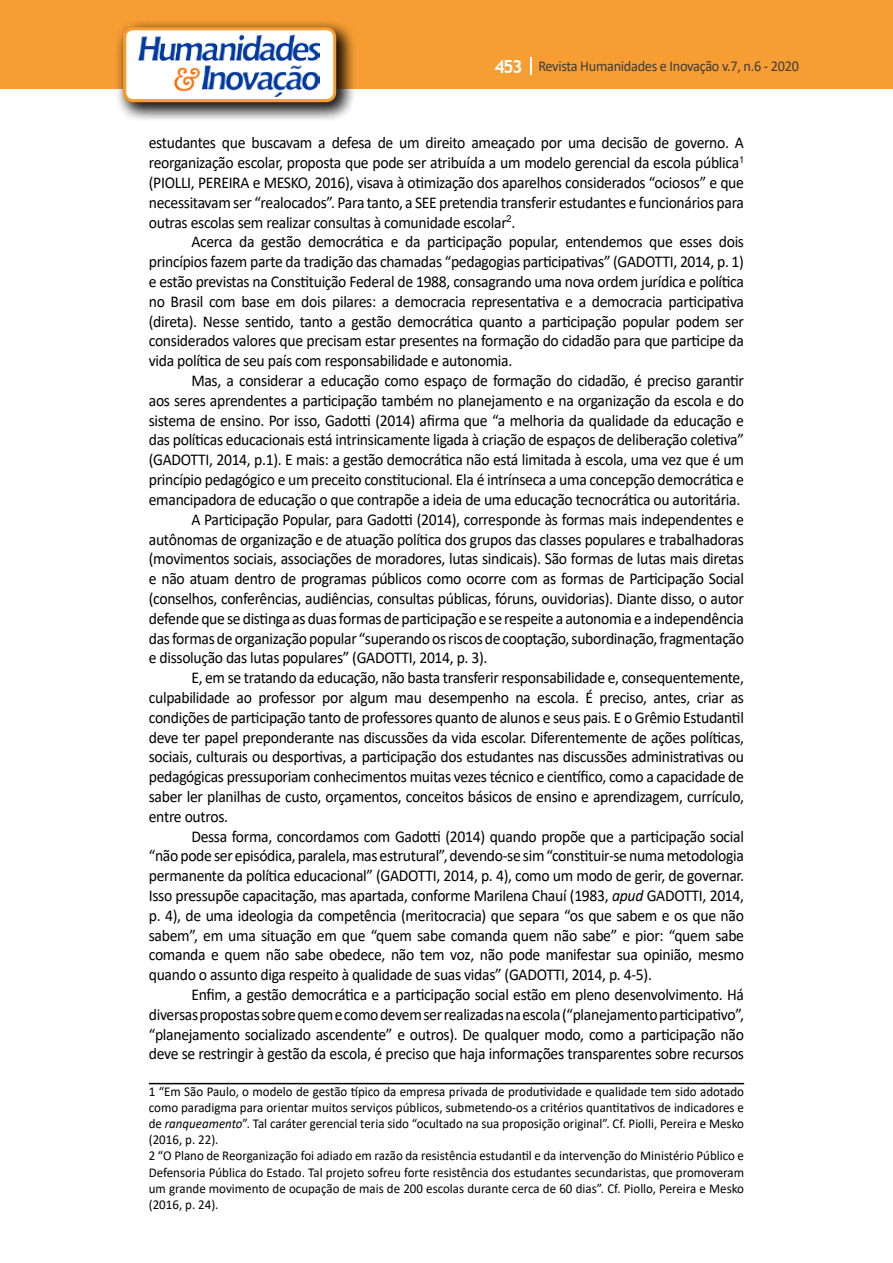
<style>
.page{position:relative;width:893px;height:1263px;background:#fff}
.page>*{position:absolute;margin:0;border:0;box-sizing:border-box;transform-origin:0 0}
.t1{font:16.5px/19.8px "Calibri";letter-spacing:-.02em;color:#000;text-align:justify;scale:.95 1}
.t2{font:15px "Calibri";letter-spacing:-.02em;color:#3c3c3b;scale:.95 1}
.t3{font:13.5px/16.2px "Calibri";color:#000;scale:.96 1}
.s1{font-family:"Trebuchet MS";font-weight:700;font-size:18px;color:#fff}
.s2{font-style:italic}
</style>
<div class="page">
<div style="left:0;top:0;width:893px;height:88px;background:#f69e34"></div>
<svg style="left:530px;top:57px;width:2px;height:18px"></svg>
<div style="left:115px;top:19px;width:241px;height:103px;background:#000;opacity:.75"></div>
<div style="left:125px;top:29px;width:210px;height:72px;background:#fff;border-radius:9px"></div>
<img style="left:139px;top:35px;width:180px;height:62px">
<div style="left:123px;top:27px;width:213px;height:75px;border:3px solid #f69e34;border-radius:9px"></div>
<hr style="left:149px;top:1083px;width:595px;height:1px;background:#000">
<p class="t2" style="left:495px;top:56px;width:322px"><span class="s1">453</span> Revista Humanidades e Inovação v.7, n.6 - 2020</p>
<p class="t1" style="left:149px;top:133px;width:628px">estudantes que buscavam a defesa de um direito ameaçado por uma decisão de governo. A reorganização escolar, proposta que pode ser atribuída a um modelo gerencial da escola pública<sup>1 </sup>(PIOLLI, PEREIRA e MESKO, 2016), visava à otimização dos aparelhos considerados “ociosos” e que necessitavam ser “realocados”. Para tanto, a SEE pretendia transferir estudantes e funcionários para outras escolas sem realizar consultas à comunidade escolar<sup>2</sup>.</p>
<p class="t1" style="left:149px;top:232px;width:628px;text-indent:43px">Acerca da gestão democrática e da participação popular, entendemos que esses dois princípios fazem parte da tradição das chamadas “pedagogias participativas” (GADOTTI, 2014, p. 1) e estão previstas na Constituição Federal de 1988, consagrando uma nova ordem jurídica e política no Brasil com base em dois pilares: a democracia representativa e a democracia participativa (direta). Nesse sentido, tanto a gestão democrática quanto a participação popular podem ser considerados valores que precisam estar presentes na formação do cidadão para que participe da vida política de seu país com responsabilidade e autonomia.</p>
<p class="t1" style="left:191px;top:370px;width:583px">Mas, a considerar a educação como espaço de formação do cidadão, é preciso garantir</p>
<p class="t1" style="left:149px;top:390px;width:628px">aos seres aprendentes a participação também no planejamento e na organização da escola e do</p>
<p class="t1" style="left:149px;top:410px;width:628px">sistema de ensino. Por isso, Gadotti (2014) afirma que “a melhoria da qualidade da educação e</p>
<p class="t1" style="left:149px;top:430px;width:628px">das políticas educacionais está intrinsicamente ligada à criação de espaços de deliberação coletiva”</p>
<p class="t1" style="left:149px;top:449px;width:628px">(GADOTTI, 2014, p.1). E mais: a gestão democrática não está limitada à escola, uma vez que é um</p>
<p class="t1" style="left:149px;top:469px;width:628px">princípio pedagógico e um preceito constitucional. Ela é intrínseca a uma concepção democrática e</p>
<p class="t1" style="left:149px;top:489px;width:624px">emancipadora de educação o que contrapõe a ideia de uma educação tecnocrática ou autoritária.</p>
<p class="t1" style="left:191px;top:509px;width:583px">A Participação Popular, para Gadotti (2014), corresponde às formas mais independentes e</p>
<p class="t1" style="left:149px;top:529px;width:628px">autônomas de organização e de atuação política dos grupos das classes populares e trabalhadoras</p>
<p class="t1" style="left:149px;top:548px;width:628px">(movimentos sociais, associações de moradores, lutas sindicais). São formas de lutas mais diretas</p>
<p class="t1" style="left:149px;top:568px;width:628px">e não atuam dentro de programas públicos como ocorre com as formas de Participação Social</p>
<p class="t1" style="left:149px;top:588px;width:628px">(conselhos, conferências, audiências, consultas públicas, fóruns, ouvidorias). Diante disso, o autor</p>
<p class="t1" style="left:149px;top:608px;width:628px">defende que se distinga as duas formas de participação e se respeite a autonomia e a independência</p>
<p class="t1" style="left:149px;top:628px;width:628px">das formas de organização popular “superando os riscos de cooptação, subordinação, fragmentação</p>
<p class="t1" style="left:149px;top:647px;width:358px">e dissolução das lutas populares” (GADOTTI, 2014, p. 3).</p>
<p class="t1" style="left:191px;top:667px;width:583px">E, em se tratando da educação, não basta transferir responsabilidade e, consequentemente,</p>
<p class="t1" style="left:149px;top:687px;width:628px">culpabilidade ao professor por algum mau desempenho na escola. É preciso, antes, criar as</p>
<p class="t1" style="left:149px;top:707px;width:628px">condições de participação tanto de professores quanto de alunos e seus pais. E o Grêmio Estudantil</p>
<p class="t1" style="left:149px;top:727px;width:628px">deve ter papel preponderante nas discussões da vida escolar. Diferentemente de ações políticas,</p>
<p class="t1" style="left:149px;top:746px;width:628px">sociais, culturais ou desportivas, a participação dos estudantes nas discussões administrativas ou</p>
<p class="t1" style="left:149px;top:766px;width:628px">pedagógicas pressuporiam conhecimentos muitas vezes técnico e científico, como a capacidade de</p>
<p class="t1" style="left:149px;top:786px;width:628px">saber ler planilhas de custo, orçamentos, conceitos básicos de ensino e aprendizagem, currículo,</p>
<p class="t1" style="left:149px;top:806px;width:85px">entre outros.</p>
<p class="t1" style="left:191px;top:826px;width:583px">Dessa forma, concordamos com Gadotti (2014) quando propõe que a participação social</p>
<p class="t1" style="left:149px;top:845px;width:628px">“não pode ser episódica, paralela, mas estrutural”, devendo-se sim “constituir-se numa metodologia</p>
<p class="t1" style="left:149px;top:865px;width:628px">permanente da política educacional” (GADOTTI, 2014, p. 4), como um modo de gerir, de governar.</p>
<p class="t1" style="left:149px;top:885px;width:628px">Isso pressupõe capacitação, mas apartada, conforme Marilena Chauí (1983, <span class="s2">apud</span> GADOTTI, 2014,</p>
<p class="t1" style="left:149px;top:905px;width:628px">p. 4), de uma ideologia da competência (meritocracia) que separa “os que sabem e os que não</p>
<p class="t1" style="left:149px;top:925px;width:628px">sabem”, em uma situação em que “quem sabe comanda quem não sabe” e pior: “quem sabe</p>
<p class="t1" style="left:149px;top:944px;width:628px">comanda e quem não sabe obedece, não tem voz, não pode manifestar sua opinião, mesmo</p>
<p class="t1" style="left:149px;top:964px;width:531px">quando o assunto diga respeito à qualidade de suas vidas” (GADOTTI, 2014, p. 4-5).</p>
<p class="t1" style="left:191px;top:984px;width:583px">Enfim, a gestão democrática e a participação social estão em pleno desenvolvimento. Há</p>
<p class="t1" style="left:149px;top:1004px;width:628px">diversas propostas sobre quem e como devem ser realizadas na escola (“planejamento participativo”,</p>
<p class="t1" style="left:149px;top:1024px;width:628px">“planejamento socializado ascendente” e outros). De qualquer modo, como a participação não</p>
<p class="t1" style="left:149px;top:1043px;width:628px">deve se restringir à gestão da escola, é preciso que haja informações transparentes sobre recursos</p>
<p class="t3" style="left:149px;top:1083px;width:621px">1 “Em São Paulo, o modelo de gestão típico da empresa privada de produtividade e qualidade tem sido adotado como paradigma para orientar muitos serviços públicos, submetendo-os a critérios quantitativos de indicadores e de <span class="s2">ranqueamento</span>”. Tal caráter gerencial teria sido “ocultado na sua proposição original”. Cf. Piolli, Pereira e Mesko (2016, p. 22).<br>2 “O Plano de Reorganização foi adiado em razão da resistência estudantil e da intervenção do Ministério Público e Defensoria Pública do Estado. Tal projeto sofreu forte resistência dos estudantes secundaristas, que promoveram um grande movimento de ocupação de mais de 200 escolas durante cerca de 60 dias”. Cf. Piollo, Pereira e Mesko (2016, p. 24).</p>
</div>
